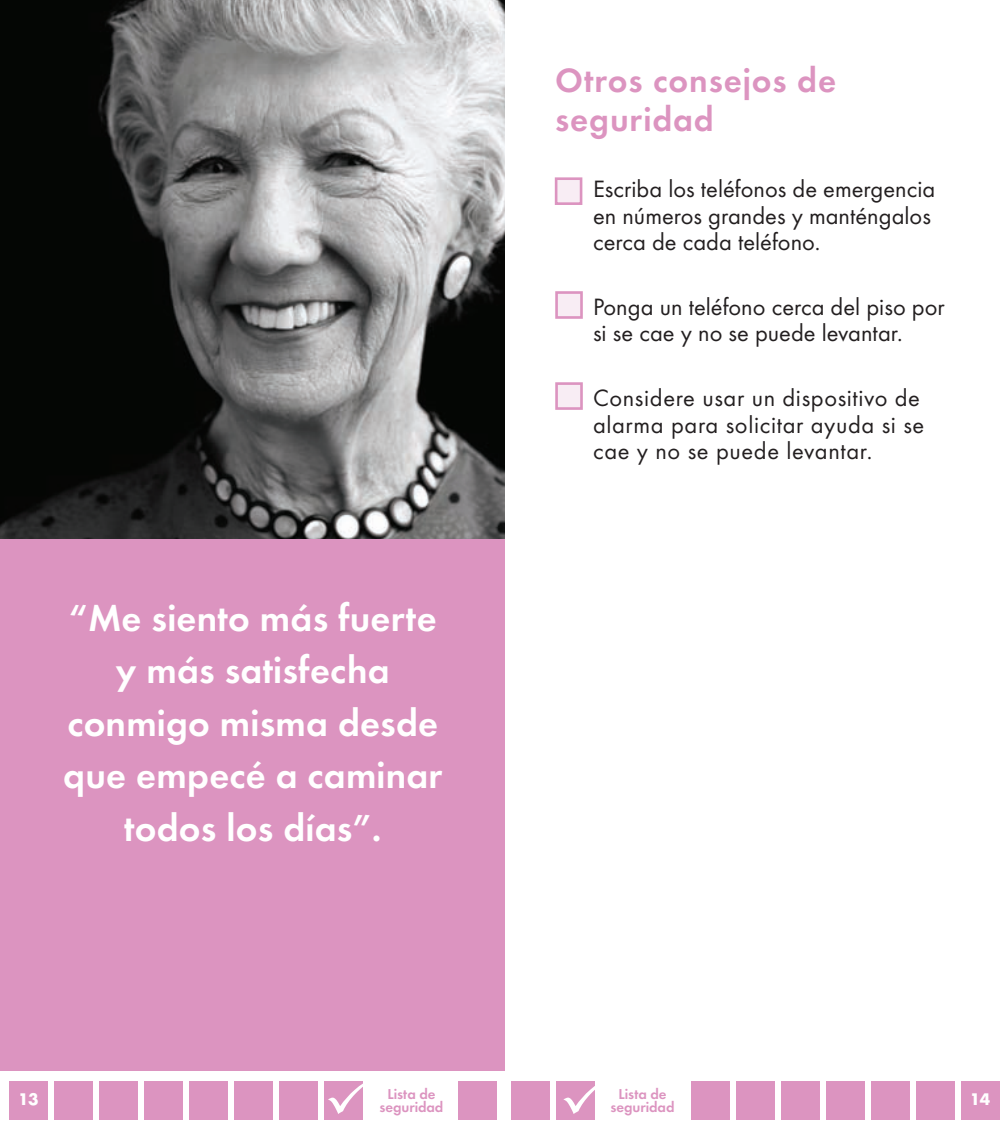
<style>
.page{position:relative;width:1008px;height:1137px;background:#fff}
.page>*{position:absolute;margin:0;border:0;box-sizing:border-box;transform-origin:0 0}
.t1{font:600 38.5px/52.5px "Futura T";letter-spacing:.005em;color:#fff;text-align:center}
.t2{font:600 35px/38.5px "Futura T";letter-spacing:.025em;color:#dc94c0}
.t3{font:24.5px/26.2px "Futura T";color:#231f20}
.t4{font:24.5px/26.2px "Futura T";letter-spacing:.025em;color:#231f20}
.t5{font:700 17.5px "Futura T";color:#fff}
.t6{font:600 14.88px/13.1px "Futura T";letter-spacing:-.005em;color:#dc94c0;text-align:center}
</style>
<div class="page">
<div style="left:556px;top:179px;width:25px;height:25px;background:#f8edf4"></div>
<div style="left:555px;top:177px;width:27px;height:28px;border:3px solid #dc94c0"></div>
<div style="left:556px;top:292px;width:25px;height:25px;background:#f8edf4"></div>
<div style="left:555px;top:291px;width:28px;height:28px;border:3px solid #dc94c0"></div>
<div style="left:556px;top:383px;width:25px;height:25px;background:#f8edf4"></div>
<div style="left:555px;top:382px;width:28px;height:28px;border:3px solid #dc94c0"></div>
<div style="left:0;top:538px;width:505px;height:532px;background:#dc94c0"></div>
<img style="left:0;top:0;width:505px;height:538px">
<div style="left:54px;top:1080px;width:39px;height:39px;background:#dc94c0"></div>
<div style="left:99px;top:1080px;width:39px;height:39px;background:#dc94c0"></div>
<div style="left:144px;top:1080px;width:38px;height:39px;background:#dc94c0"></div>
<div style="left:189px;top:1080px;width:38px;height:39px;background:#dc94c0"></div>
<div style="left:234px;top:1080px;width:38px;height:39px;background:#dc94c0"></div>
<div style="left:279px;top:1080px;width:38px;height:39px;background:#dc94c0"></div>
<div style="left:9px;top:1080px;width:39px;height:39px;background:#dc94c0"></div>
<div style="left:459px;top:1080px;width:38px;height:39px;background:#dc94c0"></div>
<div style="left:871px;top:1080px;width:39px;height:39px;background:#dc94c0"></div>
<div style="left:556px;top:1080px;width:39px;height:39px;background:#dc94c0"></div>
<div style="left:691px;top:1080px;width:39px;height:39px;background:#dc94c0"></div>
<div style="left:736px;top:1080px;width:39px;height:39px;background:#dc94c0"></div>
<div style="left:781px;top:1080px;width:39px;height:39px;background:#dc94c0"></div>
<div style="left:826px;top:1080px;width:38px;height:39px;background:#dc94c0"></div>
<div style="left:512px;top:1080px;width:38px;height:39px;background:#dc94c0"></div>
<div style="left:916px;top:1080px;width:39px;height:39px;background:#dc94c0"></div>
<div style="left:961px;top:1080px;width:38px;height:39px;background:#dc94c0"></div>
<div style="left:324px;top:1080px;width:38px;height:39px;background:#dc94c0"></div>
<svg style="left:328px;top:1080px;width:35px;height:33px"></svg>
<svg style="left:563px;top:1080px;width:32px;height:1px"></svg>
<h2 class="t2" style="left:555px;top:61px;width:282px">Otros consejos de seguridad</h2>
<p class="t3" style="left:593px;top:176px;width:344px">Escriba los teléfonos de emergencia en números grandes y manténgalos cerca de cada teléfono.</p>
<p class="t3" style="left:593px;top:293px;width:353px">Ponga un teléfono cerca del piso por si se cae y no se puede levantar.</p>
<h1 class="t1" style="left:63px;top:591px;width:381px">“Me siento más fuerte y más satisfecha conmigo misma desde que empecé a caminar todos los días”.</h1>
<p class="t4" style="left:593px;top:385px;width:333px">Considere usar un dispositivo de alarma para solicitar ayuda si se cae y no se puede levantar.</p>
<p class="t6" style="left:380px;top:1087px;width:65px">Lista de seguridad</p>
<p class="t6" style="left:610px;top:1087px;width:65px">Lista de seguridad</p>
<p class="t5" style="left:18px;top:1088px;width:22px">13</p>
<p class="t5" style="left:970px;top:1088px;width:22px">14</p>
</div>
